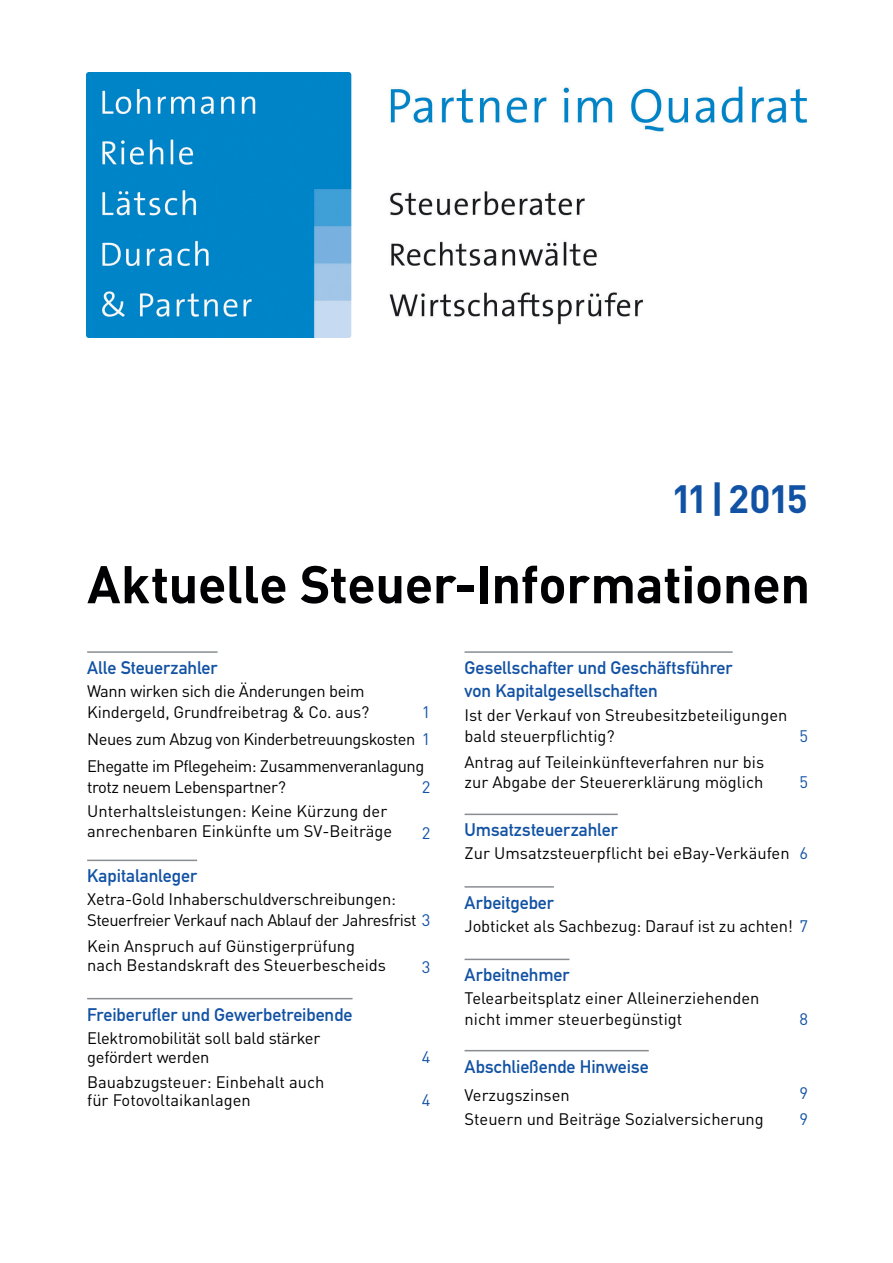
<style>
.page{position:relative;width:893px;height:1263px;background:#fff}
.page>*{position:absolute;margin:0;border:0;box-sizing:border-box;transform-origin:0 0}
.t1{font:700 52.2px "DIN Pro";letter-spacing:-.01em;color:#000002}
.t2{font:700 39px "DIN Pro";letter-spacing:-.01em;color:#1252a4}
.t3{font:18px/22.5px "DIN Mittelschrift Std";letter-spacing:-.005em;color:#1252a4}
.t4{font:16.5px/20.2px "DIN Pro";color:#000002}
.t5{font:16.5px/21px "DIN Pro";letter-spacing:-.03em;color:#000002}
.t6{font:16.5px/21px "DIN Pro";letter-spacing:-.02em;color:#000002}
.t7{font:16.5px "DIN Pro";letter-spacing:-.025em;color:#000002}
.t8{font:16.5px "DIN Pro";color:#1252a4}
.s1{color:#1252a4}
</style>
<div class="page">
<img style="left:86px;top:73px;width:720px;height:265px">
<hr style="left:87px;top:651px;width:131px;height:2px;background:#898d91">
<hr style="left:87px;top:860px;width:110px;height:1px;background:#898d91">
<hr style="left:87px;top:998px;width:266px;height:1px;background:#898d91">
<hr style="left:465px;top:651px;width:268px;height:2px;background:#898d91">
<hr style="left:465px;top:814px;width:153px;height:1px;background:#898d91">
<hr style="left:465px;top:886px;width:89px;height:2px;background:#898d91">
<hr style="left:465px;top:959px;width:104px;height:1px;background:#898d91">
<hr style="left:465px;top:1050px;width:184px;height:1px;background:#898d91">
<h2 class="t2" style="left:673px;top:473px;width:136px">11 |2015</h2>
<h1 class="t1" style="left:87px;top:549px;width:724px">Aktuelle Steuer-Informationen</h1>
<p class="t3" style="left:87px;top:657px;width:132px">Alle Steuerzahler</p>
<p class="t6" style="left:87px;top:680px;width:284px">Wann wirken sich die Änderungen beim<br>Kindergeld, Grundfreibetrag &amp; Co. aus?</p>
<p class="t4" style="left:87px;top:698px;width:345px;line-height:27.2px;text-align:justify;text-indent:335px"><span class="s1">1<br></span>Neues zum Abzug von Kinderbetreuungskosten <span class="s1">1<br></span>Ehegatte im Pflegeheim: Zusammenveranlagung</p>
<p class="t7" style="left:87px;top:775px;width:200px">trotz neuem Lebenspartner?</p>
<p class="t8" style="left:422px;top:775px;width:10px">2</p>
<p class="t4" style="left:87px;top:800px;width:306px">Unterhaltsleistungen: Keine Kürzung der anrechenbaren Einkünfte um SV-Beiträge</p>
<p class="t8" style="left:422px;top:822px;width:10px">2</p>
<p class="t3" style="left:87px;top:865px;width:111px">Kapitalanleger</p>
<p class="t5" style="left:87px;top:888px;width:345px">Xetra-Gold Inhaberschuldverschreibungen:<br>Steuerfreier Verkauf nach Ablauf der Jahresfrist <span class="s1">3</span></p>
<p class="t4" style="left:87px;top:936px;width:300px;line-height:18.8px">Kein Anspruch auf Günstigerprüfung nach Bestandskraft des Steuerbescheids</p>
<p class="t8" style="left:422px;top:955px;width:10px">3</p>
<p class="t3" style="left:87px;top:1003px;width:267px">Freiberufler und Gewerbetreibende</p>
<p class="t4" style="left:87px;top:1027px;width:235px;line-height:19.5px">Elektromobilität soll bald stärker gefördert werden</p>
<p class="t4" style="left:87px;top:1072px;width:239px;line-height:18.8px">Bauabzugsteuer: Einbehalt auch für Fotovoltaikanlagen</p>
<p class="t8" style="left:422px;top:1046px;width:10px">4</p>
<p class="t8" style="left:422px;top:1089px;width:10px">4</p>
<p class="t3" style="left:465px;top:657px;width:269px">Gesellschafter und Geschäftsführer von Kapitalgesellschaften</p>
<p class="t4" style="left:465px;top:704px;width:324px;line-height:21px">Ist der Verkauf von Streubesitzbeteiligungen bald steuerpflichtig?</p>
<p class="t4" style="left:465px;top:751px;width:301px">Antrag auf Teileinkünfteverfahren nur bis zur Abgabe der Steuererklärung möglich</p>
<p class="t8" style="left:799px;top:725px;width:10px">5</p>
<p class="t8" style="left:799px;top:771px;width:10px">5</p>
<p class="t3" style="left:465px;top:819px;width:155px">Umsatzsteuerzahler</p>
<p class="t4" style="left:465px;top:843px;width:345px">Zur Umsatzsteuerpflicht bei eBay-Verkäufen <span class="s1">6</span></p>
<p class="t3" style="left:465px;top:891px;width:91px">Arbeitgeber</p>
<p class="t4" style="left:465px;top:915px;width:345px">Jobticket als Sachbezug: Darauf ist zu achten! <span class="s1">7</span></p>
<p class="t3" style="left:465px;top:964px;width:106px">Arbeitnehmer</p>
<p class="t4" style="left:465px;top:988px;width:296px">Telearbeitsplatz einer Alleinerziehenden nicht immer steuerbegünstigt</p>
<p class="t8" style="left:799px;top:1007px;width:10px">8</p>
<p class="t3" style="left:465px;top:1055px;width:186px">Abschließende Hinweise</p>
<p class="t4" style="left:465px;top:1084px;width:107px">Verzugszinsen</p>
<p class="t8" style="left:799px;top:1082px;width:10px">9</p>
<p class="t4" style="left:465px;top:1109px;width:301px">Steuern und Beiträge Sozialversicherung</p>
<p class="t8" style="left:799px;top:1108px;width:10px">9</p>
</div>
